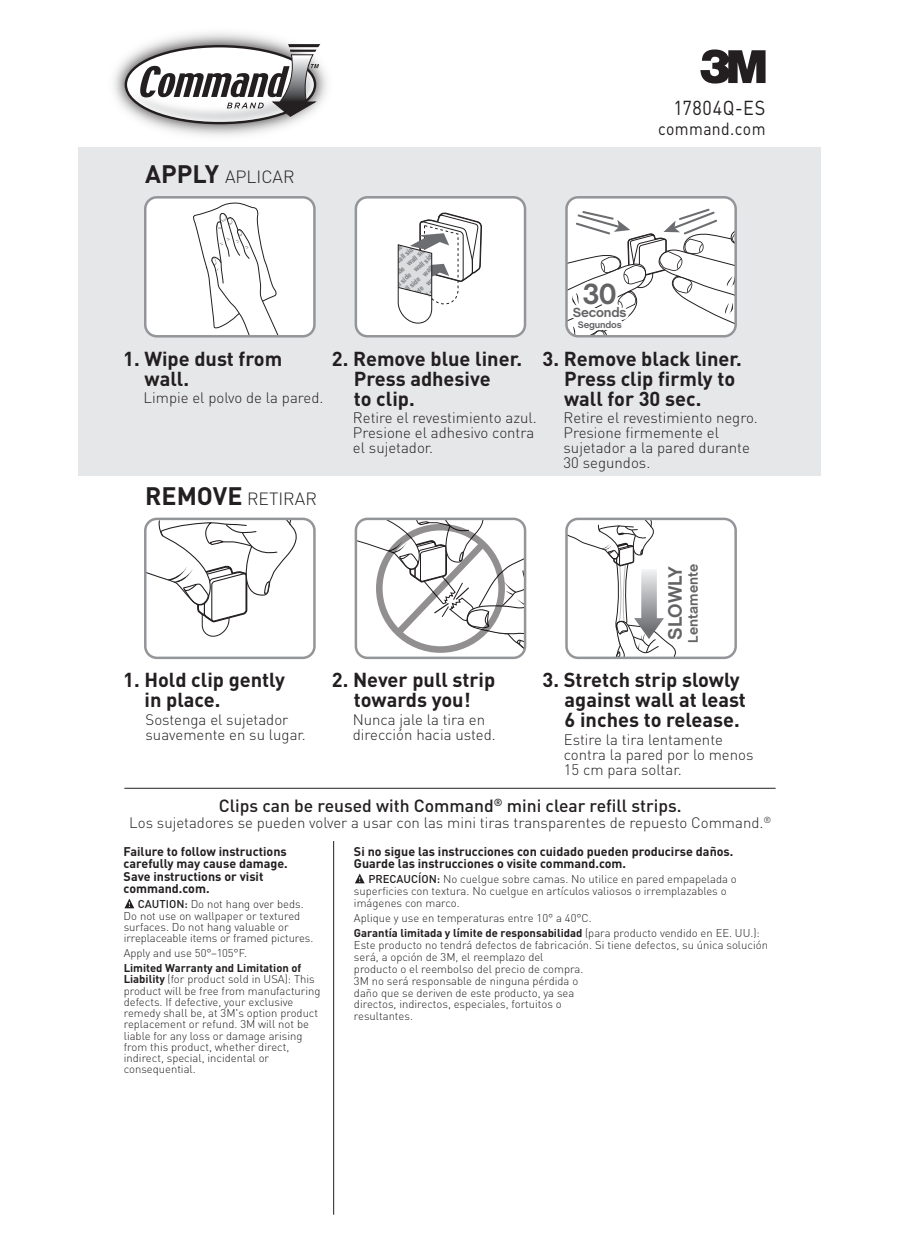
<style>
.page{position:relative;width:900px;height:1260px;background:#fff}
.page>*{position:absolute;margin:0;border:0;box-sizing:border-box;transform-origin:0 0}
.t1{font:700 29.5px "Chalet";color:#636366}
.t2{font:700 20px/20px "DIN";color:#231f20}
.t3{font:20px "DIN";letter-spacing:.04em;color:#231f20;scale:.9 1}
.t4{font:700 19.75px "Chalet";letter-spacing:-.015em;color:#636366}
.t5{font:500 17.5px "DIN";color:#231f20}
.t6{font:300 17.5px "DIN";color:#231f20}
.t7{font:17.5px "DIN";letter-spacing:.025em;color:#231f20;scale:.9 1}
.t8{font:300 15px/15px "DIN";color:#231f20}
.t9{font:700 14px "Chalet";color:#636366}
.t10{font:700 13.5px "Chalet";letter-spacing:-.02em;color:#636366}
.t11{font:700 12.5px/12.5px "DIN";color:#231f20}
.t12{font:300 11.25px/11.2px "DIN";color:#231f20}
.t13{font:700 9.5px "Chalet";letter-spacing:-.015em;color:#636366}
.s1{font-weight:700;font-size:25px}
.s2{font-weight:500}
.s3{font-weight:700}
</style>
<div class="page">
<div style="left:79px;top:147px;width:742px;height:329px;background:#e6e7e9"></div>
<div style="left:567px;top:197px;width:169px;height:139px;background:#fff;border-radius:12px"></div>
<div style="left:145px;top:197px;width:169px;height:139px;background:#fff;border-radius:12px"></div>
<svg style="left:700px;top:49px;width:66px;height:35px"></svg>
<img style="left:114px;top:32px;width:213px;height:104px">
<img style="left:127px;top:47px;width:187px;height:75px">
<svg style="left:140px;top:44px;width:180px;height:73px"></svg>
<hr style="left:124px;top:788px;width:652px;height:1px;background:#231f20">
<svg style="left:124px;top:899px;width:10px;height:9px"></svg>
<hr style="left:333px;top:841px;width:1px;height:374px;background:#231f20">
<svg style="left:355px;top:874px;width:10px;height:9px"></svg>
<svg style="left:193px;top:203px;width:86px;height:132px"></svg>
<div style="left:144px;top:196px;width:172px;height:142px;border:2px solid #939598;border-radius:12px"></div>
<div style="left:565px;top:196px;width:172px;height:142px;border:2px solid #939598;border-radius:12px"></div>
<svg style="left:566px;top:209px;width:170px;height:129px"></svg>
<div style="left:356px;top:197px;width:169px;height:139px;background:#fff;border-radius:12px"></div>
<div style="left:355px;top:196px;width:171px;height:142px;border:2px solid #939598;border-radius:12px"></div>
<svg style="left:397px;top:212px;width:85px;height:112px"></svg>
<svg style="left:147px;top:521px;width:150px;height:135px"></svg>
<div style="left:144px;top:518px;width:172px;height:141px;border:2px solid #939598;border-radius:12px"></div>
<div style="left:355px;top:518px;width:171px;height:141px;border:2px solid #939598;border-radius:12px"></div>
<svg style="left:356px;top:519px;width:169px;height:139px"></svg>
<div style="left:565px;top:518px;width:172px;height:141px;border:2px solid #939598;border-radius:12px"></div>
<svg style="left:567px;top:519px;width:111px;height:139px"></svg>
<h3 class="t6" style="left:145px;top:166px;width:151px"><span class="s1">APPLY</span> APLICAR</h3>
<h2 class="t3" style="left:674px;top:95px;width:104px">17804Q-ES</h2>
<h3 class="t7" style="left:658px;top:118px;width:121px">command.com</h3>
<h2 class="t2" style="left:145px;top:348px;width:139px;text-indent:-21px">1. Wipe dust from wall.</h2>
<h3 class="t8" style="left:144px;top:390px;width:181px">Limpie el polvo de la pared.</h3>
<h3 class="t6" style="left:145px;top:488px;width:173px"><span class="s1">REMOVE</span> RETIRAR</h3>
<h1 class="t1" style="left:583px;top:276px;width:36px">30</h1>
<p class="t10" style="left:573px;top:304px;width:55px">Seconds</p>
<p class="t13" style="left:578px;top:319px;width:45px">Segundos</p>
<h2 class="t2" style="left:354px;top:348px;width:170px;text-indent:-22px">2. Remove blue liner.<br>Press adhesive<br>to clip.</h2>
<h3 class="t8" style="left:353px;top:410px;width:185px">Retire el revestimiento azul.<br>Presione el adhesivo contra el sujetador.</h3>
<h2 class="t2" style="left:564px;top:348px;width:179px;text-indent:-22px">3. Remove black liner.<br>Press clip firmly to wall for 30 sec.</h2>
<h3 class="t8" style="left:564px;top:410px;width:196px">Retire el revestimiento negro.<br>Presione firmemente el sujetador a la pared durante<br>30 segundos.</h3>
<h2 class="t2" style="left:145px;top:669px;width:142px;text-indent:-21px">1. Hold clip gently in place.</h2>
<h3 class="t8" style="left:146px;top:712px;width:162px">Sostenga el sujetador suavemente en su lugar.</h3>
<h2 class="t2" style="left:332px;top:669px;width:165px;text-align:center">2. Never pull strip towards you!</h2>
<h3 class="t8" style="left:353px;top:712px;width:144px">Nunca jale la tira en dirección hacia usted.</h3>
<h3 class="t4" style="left:664px;top:640px;width:75px;rotate:-90deg">SLOWLY</h3>
<p class="t9" style="left:685px;top:643px;width:80px;rotate:-90deg">Lentamente</p>
<h2 class="t2" style="left:565px;top:669px;width:183px;text-indent:-22px">3. Stretch strip slowly against wall at least<br>6 inches to release.</h2>
<h3 class="t8" style="left:564px;top:732px;width:191px">Estire la tira lentamente contra la pared por lo menos<br>15 cm para soltar.</h3>
<h3 class="t5" style="left:219px;top:795px;width:464px">Clips can be reused with Command<sup>®</sup> mini clear refill strips.</h3>
<h3 class="t8" style="left:129px;top:815px;width:644px">Los sujetadores se pueden volver a usar con las mini tiras transparentes de repuesto Command.<sup>®</sup></h3>
<p class="t11" style="left:124px;top:845px;width:166px">Failure to follow instructions carefully may cause damage.<br>Save instructions or visit command.com.</p>
<p class="t12" style="left:124px;top:899px;width:191px;text-indent:14px"><span class="s2">CAUTION:</span> Do not hang over beds.<br>Do not use on wallpaper or textured surfaces. Do not hang valuable or irreplaceable items or framed pictures.</p>
<p class="t12" style="left:124px;top:947px;width:125px">Apply and use 50°–105°F.</p>
<p class="t12" style="left:124px;top:962px;width:198px"><span class="s3">Limited Warranty and Limitation of Liability</span> (for product sold in USA): This product will be free from manufacturing defects. If defective, your exclusive remedy shall be, at 3M's option product replacement or refund. 3M will not be liable for any loss or damage arising from this product, whether direct, indirect, special, incidental or consequential.</p>
<p class="t11" style="left:354px;top:845px;width:381px">Si no sigue las instrucciones con cuidado pueden producirse daños.<br>Guarde las instrucciones o visite command.com.</p>
<p class="t12" style="left:354px;top:873px;width:384px;line-height:12px;text-indent:14px"><span class="s2">PRECAUCÍON:</span> No cuelgue sobre camas. No utilice en pared empapelada o superficies con textura. No cuelgue en artículos valiosos o irremplazables o imágenes con marco.</p>
<p class="t12" style="left:354px;top:911px;width:407px;line-height:15px">Aplique y use en temperaturas entre 10° a 40°C.<br><span class="s3">Garantía limitada y límite de responsabilidad</span> (para producto vendido en EE. UU.):</p>
<p class="t12" style="left:354px;top:939px;width:416px;line-height:12px">Este producto no tendrá defectos de fabricación. Si tiene defectos, su única solución será, a opción de 3M, el reemplazo del<br>producto o el reembolso del precio de compra.<br>3M no será responsable de ninguna pérdida o<br>daño que se deriven de este producto, ya sea<br>directos, indirectos, especiales, fortuitos o<br>resultantes.</p>
</div>
